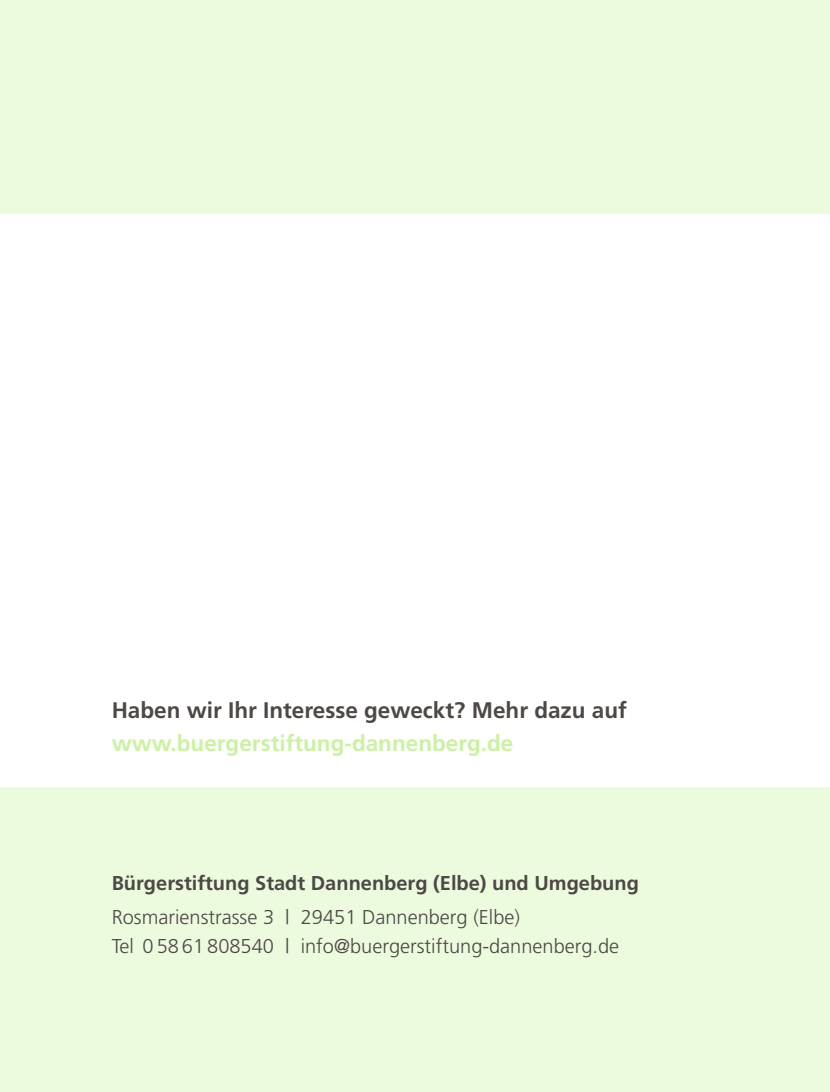
<style>
.page{position:relative;width:830px;height:1092px;background:#fff}
.page>*{position:absolute;margin:0;border:0;box-sizing:border-box;transform-origin:0 0}
.t1{font:700 22.5px "Frutiger";color:#4d4845}
.t2{font:700 22.5px "Frutiger";color:#cbf1a3}
.t3{font:300 20px/29px "Frutiger";color:#4d4845}
.t4{font:700 20px "Frutiger";color:#4d4845}
</style>
<div class="page">
<div style="left:0;top:0;width:829px;height:213px;background:#ecfade"></div>
<div style="left:0;top:787px;width:829px;height:304px;background:#ecfade"></div>
<p class="t1" style="left:112px;top:697px;width:516px">Haben wir Ihr Interesse geweckt? Mehr dazu auf</p>
<p class="t2" style="left:112px;top:729px;width:403px">www.buergerstiftung-dannenberg.de</p>
<p class="t4" style="left:112px;top:871px;width:528px">Bürgerstiftung Stadt Dannenberg (Elbe) und Umgebung</p>
<p class="t3" style="left:112px;top:902px;width:509px">Rosmarienstrasse 3 | 29451 Dannenberg (Elbe)<br>Tel 0 58 61 808540 | info@buergerstiftung-dannenberg.de</p>
</div>
